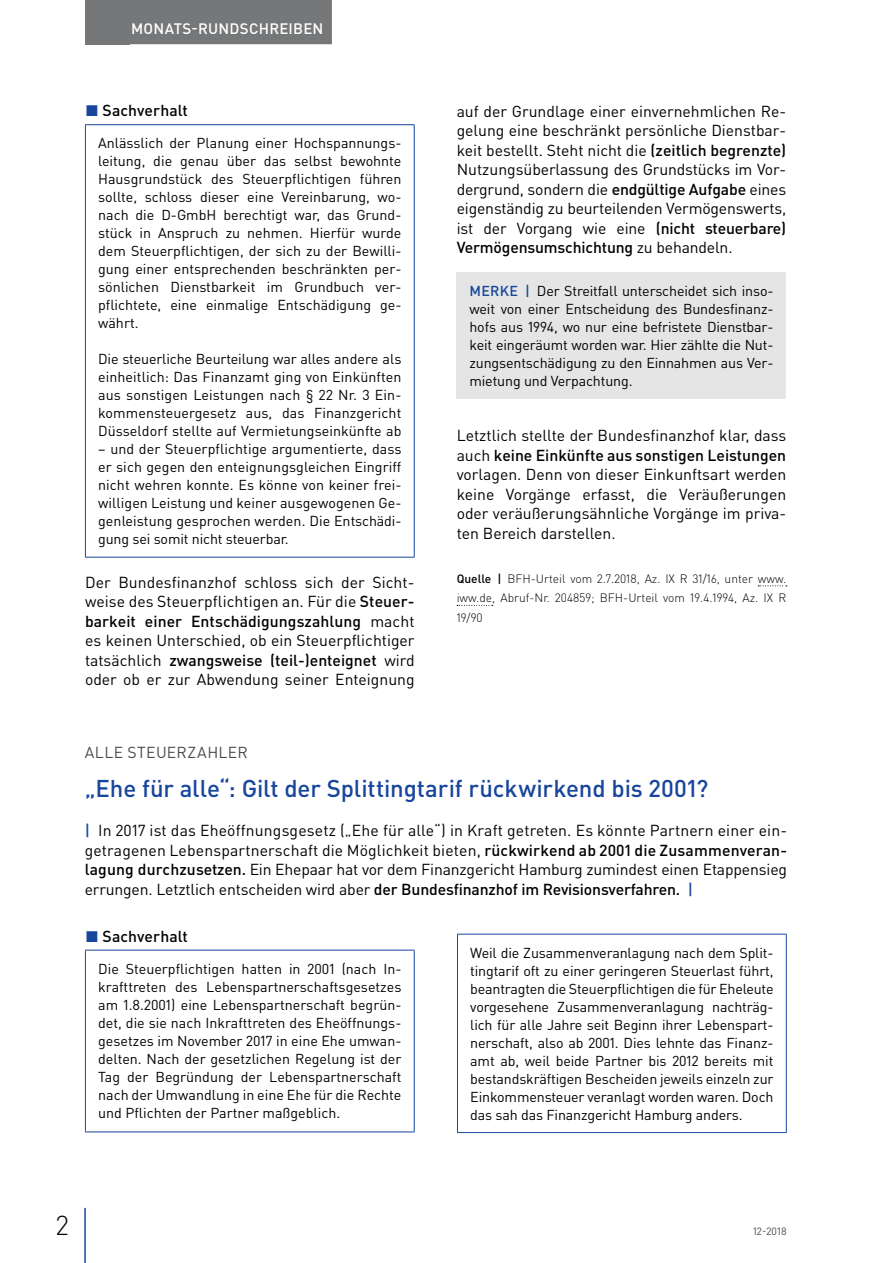
<style>
.page{position:relative;width:893px;height:1263px;background:#fff}
.page>*{position:absolute;margin:0;border:0;box-sizing:border-box;transform-origin:0 0}
.t1{font:300 27px "DIN Pro";color:#000002}
.t2{font:500 24px "DIN Pro";letter-spacing:-.005em;color:#18469d}
.t3{font:15.75px/19.5px "DIN Pro";letter-spacing:-.01em;color:#000002;text-align:justify}
.t4{font:500 15.75px "DIN Pro";letter-spacing:.005em;color:#000002}
.t5{font:15.75px "DIN Pro";letter-spacing:.025em;color:#494b4c}
.t6{font:500 15px "DIN Pro";letter-spacing:.015em;color:#fff}
.t7{font:14.25px/18px "DIN Pro";color:#000002;text-align:justify}
.t8{font:300 12px/19.5px "DIN Pro";color:#000002;text-align:justify}
.t9{font:10.5px "DIN Pro";color:#494b4c}
.s1{color:#18469d}
.s2{font-weight:500}
.s3{font-weight:500;color:#18469d}
</style>
<div class="page">
<div style="left:85px;top:0;width:45px;height:44px;background:#757778"></div>
<hr style="left:84px;top:1208px;width:2px;height:55px;background:#18469d">
<div style="left:122px;top:0;width:210px;height:44px;background:#757778"></div>
<hr style="left:85px;top:124px;width:330px;height:1px;background:#18469d">
<hr style="left:85px;top:125px;width:1px;height:432px;background:#18469d">
<hr style="left:414px;top:125px;width:1px;height:432px;background:#18469d">
<hr style="left:85px;top:557px;width:330px;height:1px;background:#18469d">
<svg style="left:758px;top:585px;width:29px;height:1px"></svg>
<svg style="left:457px;top:605px;width:36px;height:1px"></svg>
<div style="left:457px;top:272px;width:329px;height:127px;background:#e4e5e4"></div>
<hr style="left:85px;top:950px;width:330px;height:1px;background:#18469d">
<hr style="left:85px;top:950px;width:1px;height:181px;background:#18469d">
<hr style="left:414px;top:950px;width:1px;height:181px;background:#18469d">
<hr style="left:85px;top:1131px;width:330px;height:1px;background:#18469d">
<hr style="left:457px;top:934px;width:330px;height:1px;background:#18469d">
<hr style="left:457px;top:934px;width:1px;height:198px;background:#18469d">
<hr style="left:786px;top:934px;width:1px;height:198px;background:#18469d">
<hr style="left:457px;top:1132px;width:330px;height:1px;background:#18469d">
<p class="t6" style="left:131px;top:18px;width:194px">MONATS-RUNDSCHREIBEN</p>
<p class="t4" style="left:85px;top:100px;width:104px"><span class="s1">◼</span> Sachverhalt</p>
<p class="t7" style="left:98px;top:134px;width:305px">Anlässlich der Planung einer Hochspannungs&shy;leitung, die genau über das selbst bewohnte Hausgrundstück des Steuerpflichtigen führen sollte, schloss dieser eine Vereinbarung, wo&shy;nach die D-GmbH berechtigt war, das Grund&shy;stück in Anspruch zu nehmen. Hierfür wurde dem Steuerpflichtigen, der sich zu der Bewilli&shy;gung einer entsprechenden beschränkten per&shy;sönlichen Dienstbarkeit im Grundbuch ver&shy;pflichtete, eine einmalige Entschädigung ge&shy;währt.</p>
<p class="t7" style="left:98px;top:350px;width:305px">Die steuerliche Beurteilung war alles andere als einheitlich: Das Finanzamt ging von Einkünften aus sonstigen Leistungen nach § 22 Nr. 3 Ein&shy;kommensteuergesetz aus, das Finanzgericht Düsseldorf stellte auf Vermietungseinkünfte ab</p>
<p class="t7" style="left:98px;top:440px;width:305px">– und der Steuerpflichtige argumentierte, dass er sich gegen den enteignungsgleichen Eingriff nicht wehren konnte. Es könne von keiner frei&shy;willigen Leistung und keiner ausgewogenen Ge&shy;genleistung gesprochen werden. Die Entschädi&shy;gung sei somit nicht steuerbar.</p>
<p class="t3" style="left:85px;top:571px;width:331px">Der Bundesfinanzhof schloss sich der Sicht&shy;weise des Steuerpflichtigen an. Für die <span class="s2">Steuer&shy;barkeit einer Entschädigungszahlung</span> macht es keinen Unterschied, ob ein Steuerpflichtiger tatsächlich <span class="s2">zwangsweise (teil-)enteignet</span> wird oder ob er zur Abwendung seiner Enteignung</p>
<p class="t3" style="left:457px;top:101px;width:331px">auf der Grundlage einer einvernehmlichen Re&shy;gelung eine beschränkt persönliche Dienstbar&shy;keit bestellt. Steht nicht die <span class="s2">(zeitlich begrenzte)<br></span>Nutzungsüberlassung des Grundstücks im Vor&shy;dergrund, sondern die <span class="s2">endgültige Aufgabe</span> eines eigenständig zu beurteilenden Vermögenswerts, ist der Vorgang wie eine <span class="s2">(nicht steuerbare)<br>Vermögensumschichtung</span> zu behandeln.</p>
<p class="t7" style="left:469px;top:281px;width:306px"><span class="s3">MERKE |</span> Der Streitfall unterscheidet sich inso&shy;weit von einer Entscheidung des Bundesfinanz&shy;hofs aus 1994, wo nur eine befristete Dienstbar&shy;keit eingeräumt worden war. Hier zählte die Nut&shy;zungsentschädigung zu den Einnahmen aus Ver&shy;mietung und Verpachtung.</p>
<p class="t3" style="left:457px;top:425px;width:331px">Letztlich stellte der Bundesfinanzhof klar, dass auch <span class="s2">keine Einkünfte aus sonstigen Leistungen </span>vorlagen. Denn von dieser Einkunftsart werden keine Vorgänge erfasst, die Veräußerungen oder veräußerungsähnliche Vorgänge im priva&shy;ten Bereich darstellen.</p>
<p class="t8" style="left:457px;top:568px;width:331px"><span class="s2">Quelle |</span> BFH-Urteil vom 2.7.2018, Az. IX R 31/16, unter www. iww.de, Abruf-Nr. 204859; BFH-Urteil vom 19.4.1994, Az. IX R 19/90</p>
<p class="t5" style="left:85px;top:742px;width:165px">ALLE STEUERZAHLER</p>
<h2 class="t2" style="left:85px;top:772px;width:625px">„Ehe für alle“: Gilt der Splittingtarif rückwirkend bis 2001?</h2>
<p class="t3" style="left:85px;top:820px;width:704px"><span class="s3">|</span> In 2017 ist das Eheöffnungsgesetz („Ehe für alle“) in Kraft getreten. Es könnte Partnern einer ein&shy;getragenen Lebenspartnerschaft die Möglichkeit bieten, <span class="s2">rückwirkend ab 2001 die Zusammenveran&shy;lagung durchzusetzen.</span> Ein Ehepaar hat vor dem Finanzgericht Hamburg zumindest einen Etappensieg errungen. Letztlich entscheiden wird aber <span class="s2">der Bundesfinanzhof im Revisionsverfahren.</span> <span class="s3">|</span></p>
<p class="t4" style="left:85px;top:925px;width:104px"><span class="s1">◼</span> Sachverhalt</p>
<p class="t7" style="left:98px;top:959px;width:305px">Die Steuerpflichtigen hatten in 2001 (nach In&shy;krafttreten des Lebenspartnerschaftsgesetzes am 1.8.2001) eine Lebenspartnerschaft begrün&shy;det, die sie nach Inkrafttreten des Eheöffnungs&shy;gesetzes im November 2017 in eine Ehe umwan&shy;delten. Nach der gesetzlichen Regelung ist der Tag der Begründung der Lebenspartnerschaft nach der Umwandlung in eine Ehe für die Rechte und Pflichten der Partner maßgeblich.</p>
<p class="t7" style="left:470px;top:943px;width:305px">Weil die Zusammenveranlagung nach dem Split&shy;tingtarif oft zu einer geringeren Steuerlast führt, beantragten die Steuerpflichtigen die für Eheleute vorgesehene Zusammenveranlagung nachträg&shy;lich für alle Jahre seit Beginn ihrer Lebenspart&shy;nerschaft, also ab 2001. Dies lehnte das Finanz&shy;amt ab, weil beide Partner bis 2012 bereits mit bestandskräftigen Bescheiden jeweils einzeln zur Einkommensteuer veranlagt worden waren. Doch das sah das Finanzgericht Hamburg anders.</p>
<h1 class="t1" style="left:56px;top:1207px;width:14px">2</h1>
<p class="t9" style="left:753px;top:1224px;width:35px">12-2018</p>
</div>
